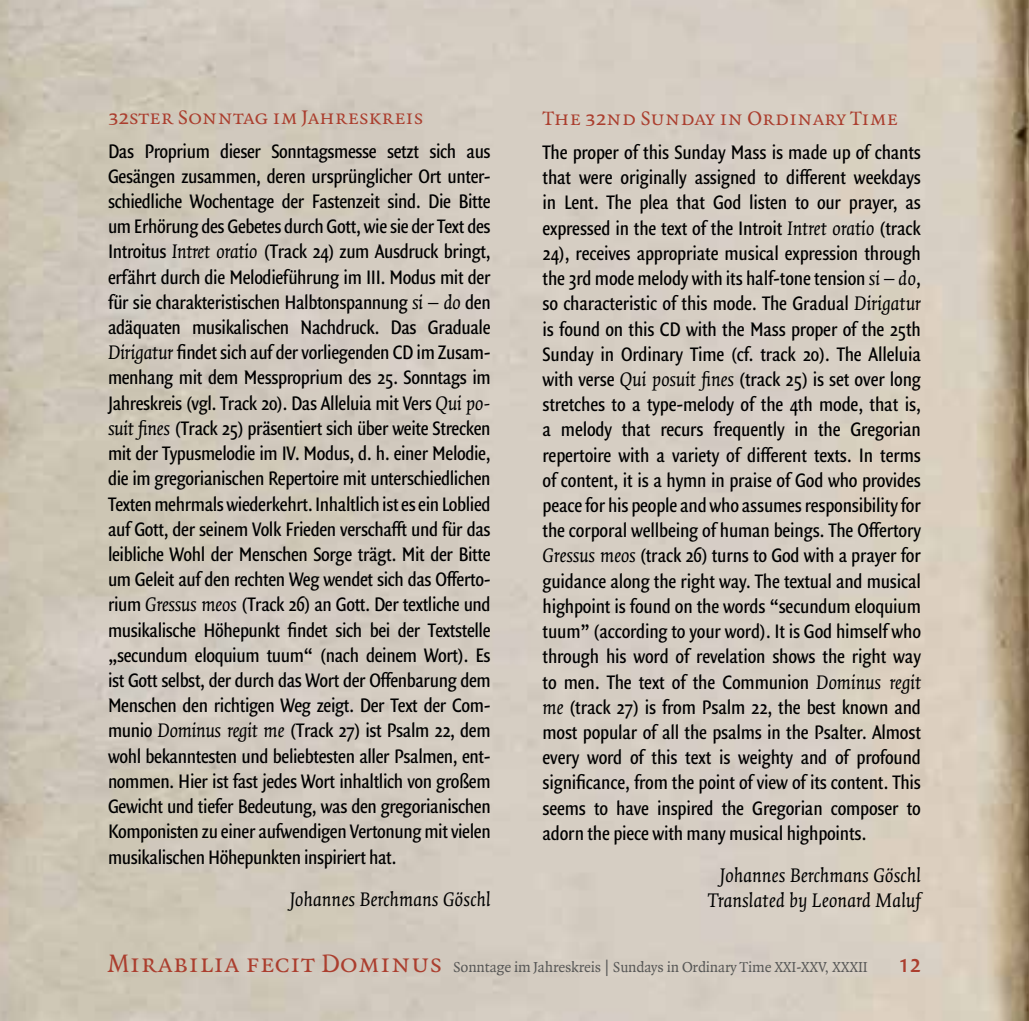
<style>
.page{position:relative;width:1029px;height:1021px;background:#fff}
.page>*{position:absolute;margin:0;border:0;box-sizing:border-box;transform-origin:0 0}
.t1{font:21px/25.2px "Quadraat Sans Con";letter-spacing:-.015em;color:#000;text-align:justify}
.t2{font:italic 21px/25.2px "Quadraat OT";letter-spacing:-.005em;color:#000;text-align:center}
.t3{font:21px "Quadraat Small Caps";color:#ab3e2e}
.t4{font:15.6px "Quadraat";letter-spacing:-.01em;color:#575756}
.s1{font-family:"Quadraat OT";font-style:italic}
.s2{font-family:"Quadraat Small Caps";font-size:27px;color:#ab3e2e}
.s3{font-family:"Quadraat Sans Con";font-size:27.9px;color:#ab3e2e}
</style>
<div class="page">
<img style="left:0;top:0;width:1029px;height:1020px">
<p class="t3" style="left:108px;top:106px;width:317px">32ster Sonntag im Jahreskreis</p>
<p class="t1" style="left:108px;top:139px;width:384px">Das Proprium dieser Sonntagsmesse setzt sich aus Gesängen zusammen, deren ursprünglicher Ort unter&shy;schiedliche Wochentage der Fastenzeit sind. Die Bitte um Erhörung des Gebetes durch Gott, wie sie der Text des Introitus <span class="s1">Intret oratio</span> (Track 24) zum Ausdruck bringt, erfährt durch die Melodieführung im III. Modus mit der für sie charakteristischen Halbtonspannung <span class="s1">si – do</span> den adäquaten musikalischen Nachdruck. Das Graduale <span class="s1">Dirigatur</span> findet sich auf der vorliegenden CD im Zusam&shy;menhang mit dem Messproprium des 25. Sonntags im Jahreskreis (vgl. Track 20). Das Alleluia mit Vers <span class="s1">Qui po&shy;suit fines</span> (Track 25) präsentiert sich über weite Strecken mit der Typusmelodie im IV. Modus, d. h. einer Melodie, die im gregorianischen Repertoire mit unterschiedlichen Texten mehrmals wiederkehrt. Inhaltlich ist es ein Loblied auf Gott, der seinem Volk Frieden verschafft und für das leibliche Wohl der Menschen Sorge trägt. Mit der Bitte um Geleit auf den rechten Weg wendet sich das Offerto&shy;rium <span class="s1">Gressus meos</span> (Track 26) an Gott. Der textliche und musikalische Höhepunkt findet sich bei der Textstelle „secundum eloquium tuum“ (nach deinem Wort). Es ist Gott selbst, der durch das Wort der Offenbarung dem Menschen den richtigen Weg zeigt. Der Text der Com&shy;munio <span class="s1">Dominus regit me</span> (Track 27) ist Psalm 22, dem wohl bekanntesten und beliebtesten aller Psalmen, ent&shy;nommen. Hier ist fast jedes Wort inhaltlich von großem Gewicht und tiefer Bedeutung, was den gregorianischen Komponisten zu einer aufwendigen Vertonung mit vielen musikalischen Höhepunkten inspiriert hat.</p>
<p class="t2" style="left:290px;top:886px;width:203px">Johannes Berchmans Göschl</p>
<p class="t3" style="left:543px;top:108px;width:357px">The 32nd Sunday in Ordinary Time</p>
<p class="t1" style="left:543px;top:140px;width:380px">The proper of this Sunday Mass is made up of chants that were originally assigned to different weekdays in Lent. The plea that God listen to our prayer, as expressed in the text of the Introit <span class="s1">Intret oratio</span> (track 24), receives appropriate musical expression through the 3rd mode melody with its half-tone tension <span class="s1">si – do</span>, so characteristic of this mode. The Gradual <span class="s1">Dirigatur </span>is found on this CD with the Mass proper of the 25th Sunday in Ordinary Time (cf. track 20). The Alleluia with verse <span class="s1">Qui posuit fines</span> (track 25) is set over long stretches to a type-melody of the 4th mode, that is, a melody that recurs frequently in the Gregorian repertoire with a variety of different texts. In terms of content, it is a hymn in praise of God who provides peace for his people and who assumes responsibility for the corporal wellbeing of human beings. The Offertory <span class="s1">Gressus meos</span> (track 26) turns to God with a prayer for guidance along the right way. The textual and musical highpoint is found on the words “secundum eloquium tuum” (according to your word). It is God himself who through his word of revelation shows the right way to men. The text of the Communion <span class="s1">Dominus regit me</span> (track 27) is from Psalm 22, the best known and most popular of all the psalms in the Psalter. Almost every word of this text is weighty and of profound significance, from the point of view of its content. This seems to have inspired the Gregorian composer to adorn the piece with many musical highpoints.</p>
<p class="t2" style="left:707px;top:862px;width:215px">Johannes Berchmans Göschl<br>Translated by Leonard Maluf</p>
<p class="t4" style="left:107px;top:958px;width:815px"><span class="s2">Mirabilia fecit Dominus</span> Sonntage im Jahreskreis | Sundays in Ordinary Time XXI-XXV, XXXII <span class="s3">12</span></p>
</div>
